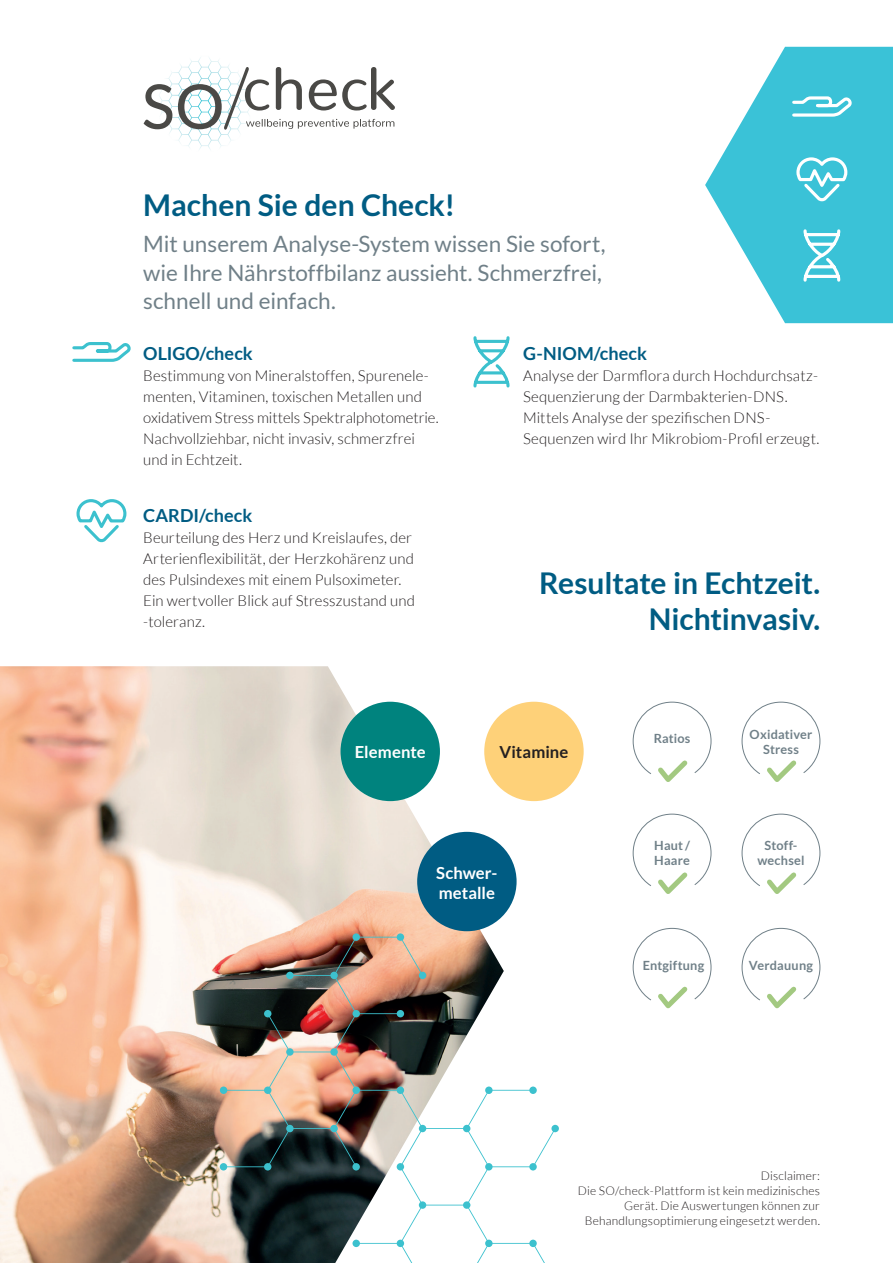
<style>
.page{position:relative;width:893px;height:1263px;background:#fff}
.page>*{position:absolute;margin:0;border:0;box-sizing:border-box;transform-origin:0 0}
.t1{font:700 30px/36px "Lato";letter-spacing:-.005em;color:#005c83;text-align:right}
.t2{font:22.5px/28.5px "Lato";color:#708088}
.t3{font:700 18px "Lato";letter-spacing:.005em;color:#005c83}
.t4{font:700 16.65px/20px "Lato";letter-spacing:.005em;color:#fff}
.t5{font:700 16.65px "Lato";letter-spacing:.005em;color:#231f20}
.t6{font:300 15px/21px "Lato";letter-spacing:.005em;color:#231f20}
.t7{font:700 12.75px/15.3px "Lato";letter-spacing:.015em;color:#708088;text-align:center}
.t8{font:300 12px/15px "Lato";letter-spacing:.015em;color:#231f20;text-align:right}
</style>
<div class="page">
<img style="left:0;top:666px;width:504px;height:597px">
<svg style="left:705px;top:47px;width:188px;height:276px;fill:#3ac2d7"></svg>
<div style="left:484px;top:702px;width:100px;height:99px;background:#fed179;border-radius:50%"></div>
<div style="left:341px;top:702px;width:99px;height:99px;background:#00837e;border-radius:50%"></div>
<div style="left:417px;top:832px;width:100px;height:99px;background:#005c83;border-radius:50%"></div>
<img style="left:143px;top:57px;width:97px;height:93px">
<svg style="left:144px;top:84px;width:28px;height:45px"></svg>
<svg style="left:178px;top:67px;width:217px;height:63px"></svg>
<svg style="left:796px;top:157px;width:51px;height:44px"></svg>
<svg style="left:792px;top:96px;width:60px;height:21px"></svg>
<svg style="left:803px;top:229px;width:37px;height:53px"></svg>
<img style="left:220px;top:933px;width:339px;height:330px">
<svg style="left:76px;top:499px;width:50px;height:43px"></svg>
<svg style="left:473px;top:336px;width:37px;height:52px"></svg>
<svg style="left:72px;top:342px;width:59px;height:20px"></svg>
<svg style="left:632px;top:701px;width:80px;height:81px"></svg>
<svg style="left:632px;top:813px;width:80px;height:81px"></svg>
<svg style="left:632px;top:927px;width:80px;height:82px"></svg>
<svg style="left:741px;top:701px;width:80px;height:81px"></svg>
<svg style="left:741px;top:813px;width:80px;height:81px"></svg>
<svg style="left:741px;top:927px;width:80px;height:82px"></svg>
<h1 class="t1" style="left:143px;top:187px;width:313px">Machen Sie den Check!</h1>
<h2 class="t2" style="left:143px;top:229px;width:464px">Mit unserem Analyse-System wissen Sie sofort, wie Ihre Nährstoffbilanz aussieht. Schmerzfrei, schnell und einfach.</h2>
<p class="t3" style="left:143px;top:343px;width:111px">OLIGO/check</p>
<p class="t6" style="left:143px;top:365px;width:297px">Bestimmung von Mineralstoffen, Spurenele&shy;menten, Vitaminen, toxischen Metallen und oxidativem Stress mittels Spektralphotometrie.<br>Nachvollziehbar, nicht invasiv, schmerzfrei und in Echtzeit.</p>
<p class="t3" style="left:143px;top:505px;width:111px">CARDI/check</p>
<p class="t6" style="left:143px;top:527px;width:273px">Beurteilung des Herz und Kreislaufes, der Arterienflexibilität, der Herzkohärenz und des Pulsindexes mit einem Pulsoximeter.<br>Ein wertvoller Blick auf Stresszustand und -toleranz.</p>
<p class="t3" style="left:523px;top:343px;width:126px">G-NIOM/check</p>
<p class="t6" style="left:523px;top:365px;width:298px">Analyse der Darmflora durch Hochdurchsatz-Sequenzierung der Darmbakterien-DNS.<br>Mittels Analyse der spezifischen DNS-Sequenzen wird Ihr Mikrobiom-Profil erzeugt.</p>
<h1 class="t1" style="left:539px;top:565px;width:283px">Resultate in Echtzeit.<br>Nichtinvasiv.</h1>
<p class="t4" style="left:355px;top:742px;width:72px">Elemente</p>
<p class="t5" style="left:499px;top:742px;width:70px">Vitamine</p>
<p class="t4" style="left:436px;top:863px;width:63px">Schwer&shy;metalle</p>
<p class="t7" style="left:654px;top:731px;width:38px">Ratios</p>
<p class="t7" style="left:750px;top:726px;width:64px">Oxidativer<br>Stress</p>
<p class="t7" style="left:654px;top:837px;width:37px;text-align:left">Haut/<br>Haare</p>
<p class="t7" style="left:757px;top:837px;width:49px">Stoff&shy;wechsel</p>
<p class="t7" style="left:643px;top:958px;width:63px">Entgiftung</p>
<p class="t7" style="left:749px;top:958px;width:66px">Verdauung</p>
<p class="t8" style="left:578px;top:1168px;width:244px">Disclaimer:<br>Die SO/check-Plattform ist kein medizinisches Gerät. Die Auswertungen können zur Behandlungsoptimierung eingesetzt werden.</p>
</div>
